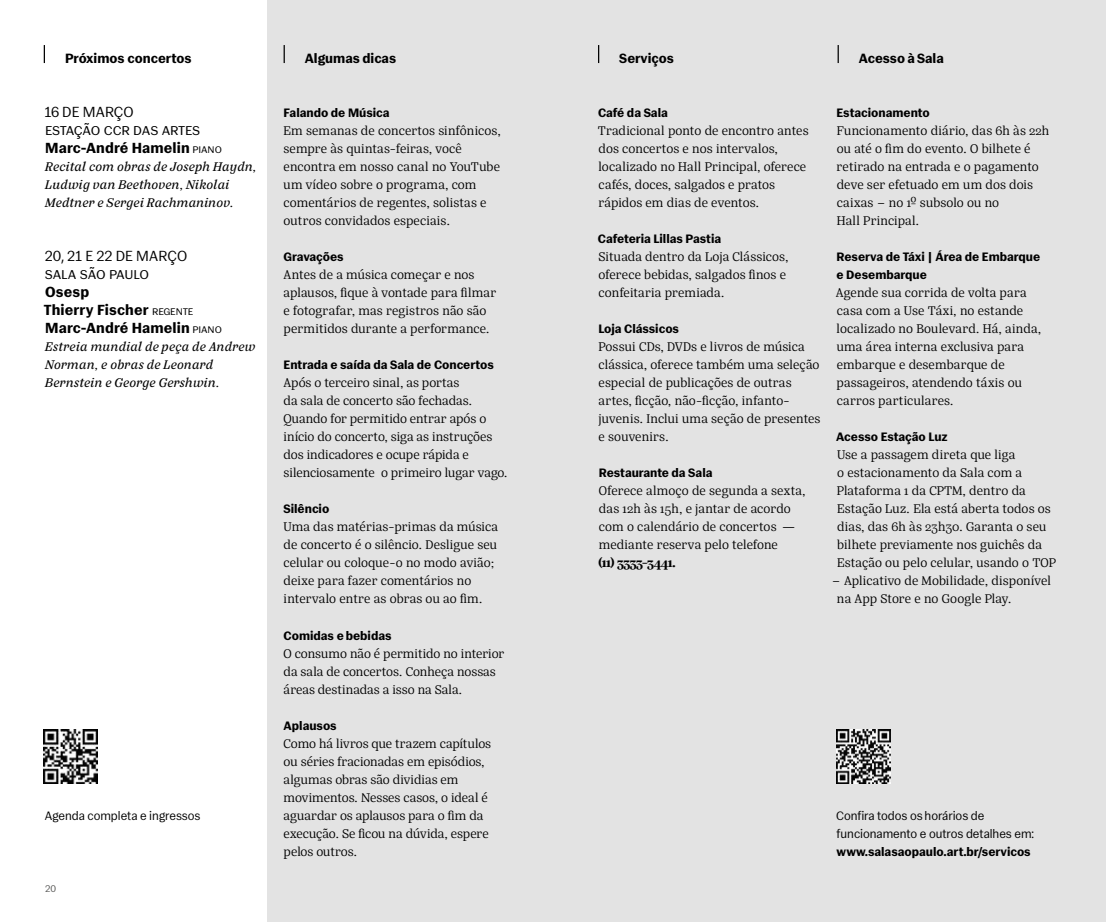
<style>
.page{position:relative;width:1106px;height:922px;background:#fff}
.page>*{position:absolute;margin:0;border:0;box-sizing:border-box;transform-origin:0 0}
.t1{font:300 15px/18px "Gal Gothic Variable Roman";letter-spacing:.01em;color:#000}
.t2{font:300 13.75px/18px "Silva Text";letter-spacing:.005em;color:#000}
.t3{font:italic 13.75px/18px "Silva Text";letter-spacing:.01em;color:#000}
.t4{font:300 13.75px "Gal Gothic Variable Roman";color:#000}
.t5{font:700 13.75px "Silva Text";letter-spacing:-.045em;color:#000}
.t6{font:300 12.5px/18px "Gal Gothic Variable Roman";color:#000}
.t7{font:300 10px "Gal Gothic Variable Roman";color:#575756}
.s1{font-size:11.25px}
</style>
<div class="page">
<div style="left:268px;top:0;width:838px;height:921px;background:#e3e3e3"></div>
<svg style="left:283px;top:45px;width:2px;height:18px"></svg>
<svg style="left:44px;top:45px;width:1px;height:18px"></svg>
<img style="left:44px;top:729px;width:54px;height:54px">
<img style="left:836px;top:729px;width:54px;height:54px">
<svg style="left:837px;top:45px;width:1px;height:18px"></svg>
<svg style="left:598px;top:45px;width:1px;height:18px"></svg>
<p class="t4" style="left:65px;top:49px;width:128px">Próximos concertos</p>
<p class="t4" style="left:305px;top:49px;width:93px">Algumas dicas</p>
<p class="t1" style="left:44px;top:102px;width:179px">16 DE MARÇO<br>estação ccr das artes<br>Marc-André Hamelin <span class="s1">piano</span></p>
<p class="t3" style="left:44px;top:158px;width:213px">Recital com obras de Joseph Haydn,<br>Ludwig van Beethoven, Nikolai<br>Medtner e Sergei Rachmaninov.</p>
<p class="t1" style="left:44px;top:246px;width:180px">20, 21 E 22 DE MARÇO<br>sala são paulo<br>Osesp<br>Thierry Fischer <span class="s1">regente<br></span>Marc-André Hamelin <span class="s1">piano</span></p>
<p class="t3" style="left:44px;top:338px;width:212px">Estreia mundial de peça de Andrew<br>Norman, e obras de Leonard<br>Bernstein e George Gershwin.</p>
<p class="t6" style="left:45px;top:805px;width:157px">Agenda completa e ingressos</p>
<p class="t7" style="left:45px;top:881px;width:13px">20</p>
<p class="t6" style="left:283px;top:103px;width:107px">Falando de Música</p>
<p class="t2" style="left:283px;top:122px;width:219px">Em semanas de concertos sinfônicos, sempre às quintas-feiras, você encontra em nosso canal no YouTube um vídeo sobre o programa, com comentários de regentes, solistas e outros convidados especiais.</p>
<p class="t6" style="left:283px;top:247px;width:62px">Gravações</p>
<p class="t2" style="left:283px;top:266px;width:214px">Antes de a música começar e nos aplausos, fique à vontade para filmar e fotografar, mas registros não são permitidos durante a performance.</p>
<p class="t6" style="left:283px;top:355px;width:212px">Entrada e saída da Sala de Concertos</p>
<p class="t2" style="left:283px;top:374px;width:226px">Após o terceiro sinal, as portas<br>da sala de concerto são fechadas.<br>Quando for permitido entrar após o início do concerto, siga as instruções dos indicadores e ocupe rápida e silenciosamente o primeiro lugar vago.</p>
<p class="t6" style="left:283px;top:499px;width:47px">Silêncio</p>
<p class="t2" style="left:283px;top:518px;width:216px">Uma das matérias-primas da música de concerto é o silêncio. Desligue seu celular ou coloque-o no modo avião; deixe para fazer comentários no intervalo entre as obras ou ao fim.</p>
<p class="t6" style="left:283px;top:625px;width:110px">Comidas e bebidas</p>
<p class="t2" style="left:283px;top:644px;width:222px">O consumo não é permitido no interior da sala de concertos. Conheça nossas áreas destinadas a isso na Sala.</p>
<p class="t6" style="left:283px;top:715px;width:55px">Aplausos</p>
<p class="t2" style="left:283px;top:734px;width:209px">Como há livros que trazem capítulos ou séries fracionadas em episódios, algumas obras são dividias em movimentos. Nesses casos, o ideal é aguardar os aplausos para o fim da execução. Se ficou na dúvida, espere pelos outros.</p>
<p class="t4" style="left:619px;top:49px;width:56px">Serviços</p>
<p class="t4" style="left:858px;top:49px;width:86px">Acesso à Sala</p>
<p class="t6" style="left:598px;top:103px;width:71px">Café da Sala</p>
<p class="t2" style="left:598px;top:122px;width:212px">Tradicional ponto de encontro antes dos concertos e nos intervalos, localizado no Hall Principal, oferece cafés, doces, salgados e pratos rápidos em dias de eventos.</p>
<p class="t6" style="left:598px;top:229px;width:125px">Cafeteria Lillas Pastia</p>
<p class="t2" style="left:598px;top:248px;width:191px">Situada dentro da Loja Clássicos, oferece bebidas, salgados finos e confeitaria premiada.</p>
<p class="t6" style="left:598px;top:319px;width:82px">Loja Clássicos</p>
<p class="t2" style="left:598px;top:338px;width:224px">Possui CDs, DVDs e livros de música clássica, oferece também uma seleção especial de publicações de outras artes, ficção, não-ficção, infanto&shy;juvenis. Inclui uma seção de presentes e souvenirs.</p>
<p class="t6" style="left:599px;top:463px;width:115px">Restaurante da Sala</p>
<p class="t2" style="left:599px;top:482px;width:208px">Oferece almoço de segunda a sexta, das 12h às 15h, e jantar de acordo com o calendário de concertos — mediante reserva pelo telefone</p>
<p class="t5" style="left:598px;top:553px;width:80px">(11) 3333-3441.</p>
<p class="t6" style="left:836px;top:103px;width:94px">Estacionamento</p>
<p class="t2" style="left:836px;top:122px;width:214px">Funcionamento diário, das 6h às 22h ou até o fim do evento. O bilhete é retirado na entrada e o pagamento deve ser efetuado em um dos dois caixas – no 1º subsolo ou no<br>Hall Principal.</p>
<p class="t6" style="left:836px;top:247px;width:205px">Reserva de Táxi | Área de Embarque e Desembarque</p>
<p class="t2" style="left:835px;top:284px;width:207px">Agende sua corrida de volta para casa com a Use Táxi, no estande localizado no Boulevard. Há, ainda, uma área interna exclusiva para embarque e desembarque de passageiros, atendendo táxis ou carros particulares.</p>
<p class="t6" style="left:836px;top:427px;width:113px">Acesso Estação Luz</p>
<p class="t2" style="left:837px;top:446px;width:220px">Use a passagem direta que liga<br>o estacionamento da Sala com a Plataforma 1 da CPTM, dentro da Estação Luz. Ela está aberta todos os dias, das 6h às 23h30. Garanta o seu bilhete previamente nos guichês da Estação ou pelo celular, usando o TOP</p>
<p class="t2" style="left:837px;top:572px;width:216px;text-indent:-5px">– Aplicativo de Mobilidade, disponível na App Store e no Google Play.</p>
<p class="t6" style="left:836px;top:805px;width:200px">Confira todos os horários de funcionamento e outros detalhes em: www.salasaopaulo.art.br/servicos</p>
</div>
